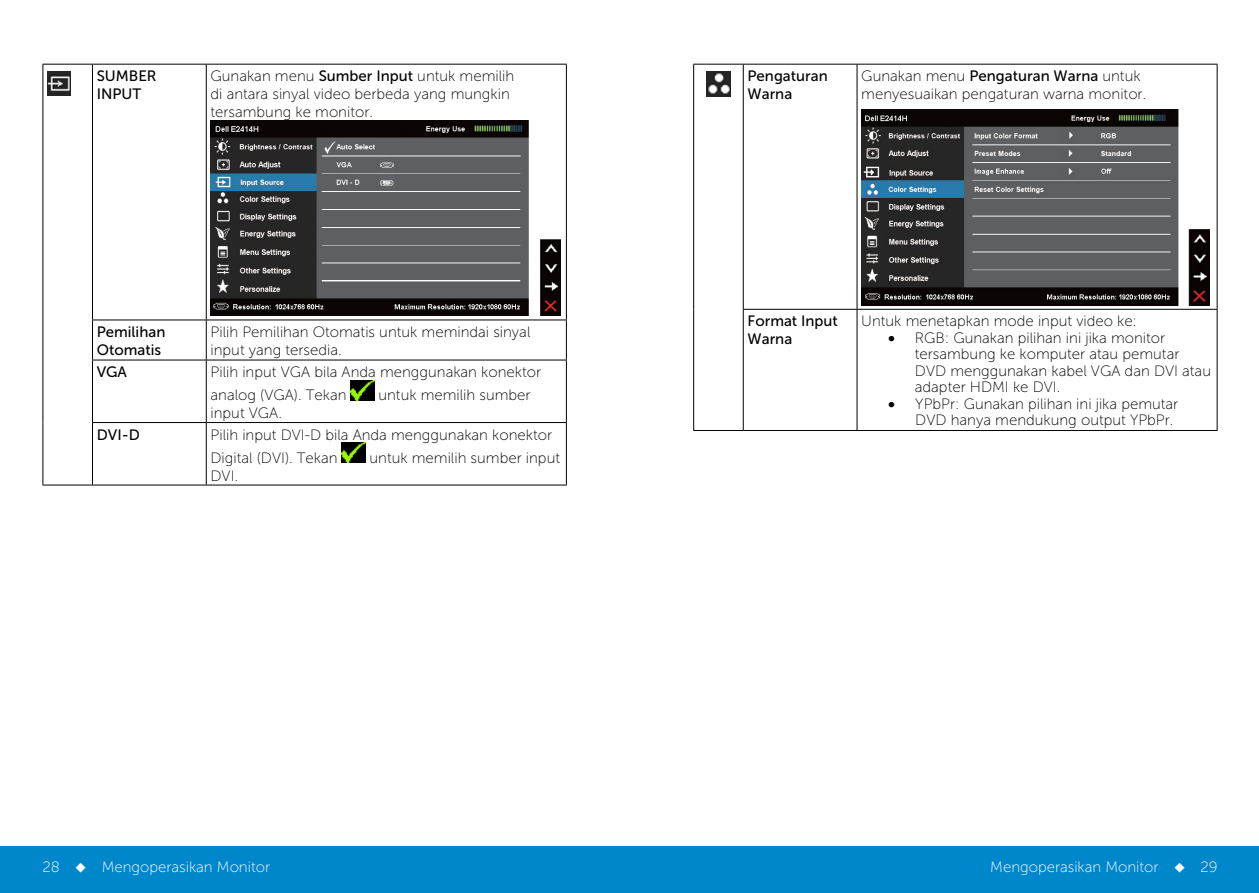
<style>
.page{position:relative;width:1259px;height:893px;background:#fff}
.page>*{position:absolute;margin:0;border:0;box-sizing:border-box;transform-origin:0 0}
.t1{font:15px/18px "Museo Sans For Dell 100";color:#000}
.t2{font:15px/18px "Museo Sans For Dell 500";color:#000}
.t3{font:15px "Museo Sans For Dell 100";color:#fff}
.s1{font-family:"Museo Sans For Dell 500"}
</style>
<div class="page">
<div style="left:0;top:846px;width:629px;height:47px;background:#0087cb"></div>
<div style="left:629px;top:846px;width:630px;height:47px;background:#0087cb"></div>
<hr style="left:43px;top:64px;width:49px;height:1px;background:#000">
<hr style="left:43px;top:65px;width:1px;height:255px;background:#000">
<hr style="left:92px;top:64px;width:114px;height:1px;background:#000">
<hr style="left:92px;top:65px;width:1px;height:255px;background:#000">
<hr style="left:206px;top:64px;width:361px;height:1px;background:#000">
<hr style="left:206px;top:65px;width:1px;height:255px;background:#000">
<hr style="left:566px;top:65px;width:1px;height:255px;background:#000">
<hr style="left:43px;top:320px;width:1px;height:40px;background:#000">
<hr style="left:92px;top:320px;width:114px;height:1px;background:#000">
<hr style="left:92px;top:320px;width:1px;height:40px;background:#000">
<hr style="left:206px;top:320px;width:361px;height:1px;background:#000">
<hr style="left:206px;top:320px;width:1px;height:40px;background:#000">
<hr style="left:566px;top:320px;width:1px;height:40px;background:#000">
<hr style="left:43px;top:360px;width:1px;height:63px;background:#000">
<hr style="left:92px;top:360px;width:114px;height:1px;background:#000">
<hr style="left:92px;top:360px;width:1px;height:62px;background:#000">
<hr style="left:206px;top:360px;width:361px;height:1px;background:#000">
<hr style="left:206px;top:360px;width:1px;height:62px;background:#000">
<hr style="left:566px;top:360px;width:1px;height:62px;background:#000">
<hr style="left:43px;top:423px;width:1px;height:62px;background:#000">
<hr style="left:92px;top:422px;width:114px;height:1px;background:#000">
<hr style="left:92px;top:423px;width:1px;height:62px;background:#000">
<hr style="left:206px;top:422px;width:361px;height:1px;background:#000">
<hr style="left:206px;top:423px;width:1px;height:62px;background:#000">
<hr style="left:566px;top:423px;width:1px;height:62px;background:#000">
<hr style="left:43px;top:485px;width:49px;height:1px;background:#000">
<hr style="left:92px;top:485px;width:114px;height:1px;background:#000">
<hr style="left:206px;top:485px;width:361px;height:1px;background:#000">
<img style="left:47px;top:72px;width:24px;height:23px">
<img style="left:210px;top:120px;width:350px;height:196px">
<img style="left:351px;top:380px;width:23px;height:20px">
<img style="left:342px;top:443px;width:23px;height:20px">
<hr style="left:693px;top:64px;width:50px;height:1px;background:#000">
<hr style="left:693px;top:65px;width:1px;height:244px;background:#000">
<hr style="left:743px;top:64px;width:114px;height:1px;background:#000">
<hr style="left:743px;top:65px;width:1px;height:244px;background:#000">
<hr style="left:857px;top:64px;width:360px;height:1px;background:#000">
<hr style="left:856px;top:65px;width:1px;height:244px;background:#000">
<hr style="left:1216px;top:65px;width:1px;height:244px;background:#000">
<hr style="left:693px;top:309px;width:1px;height:121px;background:#000">
<hr style="left:743px;top:309px;width:114px;height:1px;background:#000">
<hr style="left:743px;top:310px;width:1px;height:120px;background:#000">
<hr style="left:857px;top:309px;width:360px;height:1px;background:#000">
<hr style="left:856px;top:310px;width:1px;height:120px;background:#000">
<hr style="left:1216px;top:310px;width:1px;height:120px;background:#000">
<hr style="left:693px;top:430px;width:50px;height:1px;background:#000">
<hr style="left:743px;top:430px;width:114px;height:1px;background:#000">
<hr style="left:857px;top:430px;width:360px;height:1px;background:#000">
<img style="left:706px;top:72px;width:25px;height:24px">
<img style="left:861px;top:109px;width:348px;height:196px">
<p class="t2" style="left:97px;top:67px;width:61px">SUMBER<br>INPUT</p>
<p class="t1" style="left:210px;top:67px;width:305px">Gunakan menu <span class="s1">Sumber Input</span> untuk memilih di antara sinyal video berbeda yang mungkin tersambung ke monitor.</p>
<p class="t2" style="left:97px;top:323px;width:70px">Pemilihan<br>Otomatis</p>
<p class="t1" style="left:210px;top:323px;width:321px">Pilih Pemilihan Otomatis untuk memindai sinyal input yang tersedia.</p>
<p class="t2" style="left:97px;top:363px;width:32px">VGA</p>
<p class="t1" style="left:210px;top:360px;width:332px;line-height:23.2px">Pilih input VGA bila Anda menggunakan konektor analog (VGA). Tekan</p>
<p class="t1" style="left:378px;top:386px;width:154px">untuk memilih sumber</p>
<p class="t1" style="left:210px;top:404px;width:73px">input VGA.</p>
<p class="t2" style="left:97px;top:425px;width:45px">DVI-D</p>
<p class="t1" style="left:210px;top:423px;width:343px;line-height:23.2px">Pilih input DVI-D bila Anda menggunakan konektor<br>Digital (DVI). Tekan</p>
<p class="t1" style="left:369px;top:449px;width:192px">untuk memilih sumber input</p>
<p class="t1" style="left:210px;top:467px;width:29px">DVI.</p>
<p class="t2" style="left:747px;top:67px;width:82px">Pengaturan<br>Warna</p>
<p class="t1" style="left:861px;top:67px;width:286px">Gunakan menu <span class="s1">Pengaturan Warna</span> untuk menyesuaikan pengaturan warna monitor.</p>
<p class="t2" style="left:747px;top:312px;width:92px">Format Input<br>Warna</p>
<p class="t1" style="left:861px;top:312px;width:277px">Untuk menetapkan mode input video ke:</p>
<p class="t1" style="left:915px;top:330px;width:298px;line-height:16.5px;text-indent:-27px">• RGB: Gunakan pilihan ini jika monitor tersambung ke komputer atau pemutar DVD menggunakan kabel VGA dan DVI atau adapter HDMI ke DVI.</p>
<p class="t1" style="left:915px;top:396px;width:264px;line-height:16.5px;text-indent:-27px">• YPbPr: Gunakan pilihan ini jika pemutar<br>DVD hanya mendukung output YPbPr.</p>
<p class="t3" style="left:43px;top:859px;width:229px">28 ◆ Mengoperasikan Monitor</p>
<p class="t3" style="left:990px;top:859px;width:229px">Mengoperasikan Monitor ◆ 29</p>
</div>
